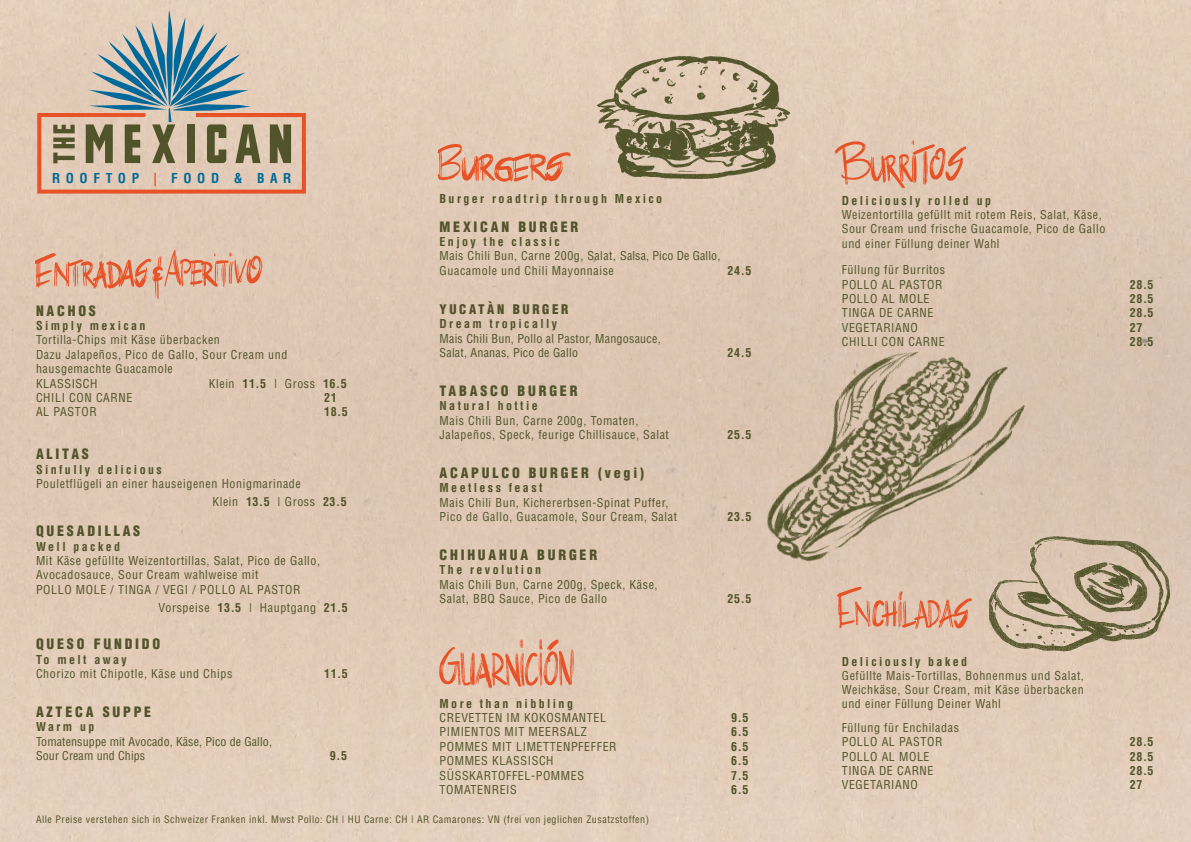
<style>
.page{position:relative;width:1191px;height:842px;background:#fff}
.page>*{position:absolute;margin:0;border:0;box-sizing:border-box;transform-origin:0 0}
.t1{font:59.8px "CA Traktor";letter-spacing:.1em;color:#51532a}
.t2{font:33.3px "CA Traktor";color:#51532a}
.t3{font:900 condensed 14px "Helvetica";letter-spacing:.2em;color:#51532a}
.t4{font:700 condensed 13.3px "Helvetica";letter-spacing:.42em;color:#00699b}
.t5{font:900 condensed 13px "Helvetica";letter-spacing:.2em;color:#51532a}
.t6{font:condensed 12px/14.4px "Helvetica";letter-spacing:.05em;color:#51532a}
.t7{font:700 condensed 12px "Helvetica";letter-spacing:.2em;color:#51532a}
.t8{font:condensed 12px/14.4px "Helvetica";letter-spacing:.02em;color:#51532a}
.t9{font:condensed 12px/14.4px "Helvetica";letter-spacing:.01em;color:#51532a}
.t10{font:condensed 10px "Helvetica";letter-spacing:.05em;color:#51532a}
.s1{font-family:"Frutiger";font-stretch:normal;color:#e85227}
.s2{font-weight:700}
</style>
<div class="page">
<svg style="left:37px;top:10px;width:269px;height:184px;background:#cabbae"></svg>
<img style="left:22px;top:243px;width:243px;height:64px">
<img style="left:990px;top:531px;width:201px;height:147px">
<img style="left:563px;top:28px;width:243px;height:156px">
<img style="left:823px;top:122px;width:158px;height:73px">
<img style="left:819px;top:620px;width:166px;height:19px">
<img style="left:413px;top:106px;width:208px;height:92px">
<img style="left:434px;top:598px;width:143px;height:92px">
<img style="left:713px;top:285px;width:335px;height:335px">
<h2 class="t2" style="left:47px;top:165px;width:44px;rotate:-90deg">THE</h2>
<h1 class="t1" style="left:83px;top:113px;width:213px">MEXICAN</h1>
<p class="t4" style="left:52px;top:170px;width:241px">ROOFTOP <span class="s1">|</span> FOOD &amp; BAR</p>
<p class="t3" style="left:36px;top:302px;width:61px">NACHOS</p>
<p class="t7" style="left:36px;top:318px;width:111px">Simply mexican</p>
<p class="t6" style="left:36px;top:332px;width:253px">Tortilla-Chips mit Käse überbacken<br>Dazu Jalapeños, Pico de Gallo, Sour Cream und hausgemachte Guacamole<br>KLASSISCH</p>
<p class="t6" style="left:209px;top:376px;width:139px">Klein <span class="s2">11.5</span> | Gross <span class="s2">16.5</span></p>
<p class="t6" style="left:36px;top:390px;width:98px">CHILI CON CARNE</p>
<p class="t7" style="left:324px;top:390px;width:14px">21</p>
<p class="t6" style="left:36px;top:404px;width:62px">AL PASTOR</p>
<p class="t7" style="left:324px;top:405px;width:25px">18.5</p>
<p class="t3" style="left:36px;top:445px;width:54px">ALITAS</p>
<p class="t7" style="left:36px;top:462px;width:127px">Sinfully delicious</p>
<p class="t6" style="left:212px;top:474px;width:136px;line-height:18.4px;text-indent:-176px">Pouletflügeli an einer hauseigenen Honigmarinade<br>Klein <span class="s2">13.5</span> | Gross <span class="s2">23.5</span></p>
<p class="t3" style="left:36px;top:522px;width:106px">QUESADILLAS</p>
<p class="t7" style="left:36px;top:539px;width:86px">Well packed</p>
<p class="t6" style="left:36px;top:553px;width:286px">Mit Käse gefüllte Weizentortillas, Salat, Pico de Gallo,<br>Avocadosauce, Sour Cream wahlweise mit<br>POLLO MOLE / TINGA / VEGI / POLLO AL PASTOR</p>
<p class="t6" style="left:158px;top:600px;width:191px">Vorspeise <span class="s2">13.5</span> | Hauptgang <span class="s2">21.5</span></p>
<p class="t3" style="left:36px;top:635px;width:126px">QUESO FUNDIDO</p>
<p class="t7" style="left:36px;top:652px;width:92px">To melt away</p>
<p class="t6" style="left:36px;top:666px;width:198px">Chorizo mit Chipotle, Käse und Chips</p>
<p class="t7" style="left:324px;top:666px;width:25px">11.5</p>
<p class="t3" style="left:36px;top:703px;width:117px">AZTECA SUPPE</p>
<p class="t7" style="left:36px;top:720px;width:60px">Warm up</p>
<p class="t9" style="left:36px;top:734px;width:237px">Tomatensuppe mit Avocado, Käse, Pico de Gallo,<br>Sour Cream und Chips</p>
<p class="t7" style="left:330px;top:748px;width:19px">9.5</p>
<p class="t7" style="left:439px;top:191px;width:224px">Burger roadtrip through Mexico</p>
<p class="t3" style="left:439px;top:218px;width:140px">MEXICAN BURGER</p>
<p class="t7" style="left:439px;top:234px;width:122px">Enjoy the classic</p>
<p class="t6" style="left:439px;top:249px;width:282px">Mais Chili Bun, Carne 200g, Salat, Salsa, Pico De Gallo,<br>Guacamole und Chili Mayonnaise</p>
<p class="t7" style="left:727px;top:263px;width:25px">24.5</p>
<p class="t5" style="left:439px;top:301px;width:130px">YUCATÀN BURGER</p>
<p class="t7" style="left:439px;top:317px;width:119px">Dream tropically</p>
<p class="t8" style="left:439px;top:331px;width:223px">Mais Chili Bun, Pollo al Pastor, Mangosauce,<br>Salat, Ananas, Pico de Gallo</p>
<p class="t7" style="left:727px;top:346px;width:25px">24.5</p>
<p class="t3" style="left:439px;top:382px;width:139px">TABASCO BURGER</p>
<p class="t7" style="left:439px;top:399px;width:100px">Natural hottie</p>
<p class="t6" style="left:439px;top:413px;width:231px">Mais Chili Bun, Carne 200g, Tomaten,<br>Jalapeños, Speck, feurige Chillisauce, Salat</p>
<p class="t3" style="left:439px;top:464px;width:206px">ACAPULCO BURGER (vegi)</p>
<p class="t7" style="left:439px;top:481px;width:104px">Meetless feast</p>
<p class="t6" style="left:439px;top:495px;width:239px">Mais Chili Bun, Kichererbsen-Spinat Puffer,<br>Pico de Gallo, Guacamole, Sour Cream, Salat</p>
<p class="t3" style="left:439px;top:546px;width:159px">CHIHUAHUA BURGER</p>
<p class="t7" style="left:439px;top:563px;width:103px">The revolution</p>
<p class="t6" style="left:439px;top:577px;width:220px">Mais Chili Bun, Carne 200g, Speck, Käse,<br>Salat, BBQ Sauce, Pico de Gallo</p>
<p class="t7" style="left:727px;top:428px;width:25px">25.5</p>
<p class="t7" style="left:727px;top:510px;width:25px">23.5</p>
<p class="t7" style="left:727px;top:592px;width:25px">25.5</p>
<p class="t7" style="left:439px;top:696px;width:135px">More than nibbling</p>
<p class="t6" style="left:439px;top:710px;width:168px">CREVETTEN IM KOKOSMANTEL</p>
<p class="t7" style="left:731px;top:710px;width:19px">9.5</p>
<p class="t6" style="left:439px;top:725px;width:149px">PIMIENTOS MIT MEERSALZ</p>
<p class="t7" style="left:731px;top:725px;width:19px">6.5</p>
<p class="t6" style="left:439px;top:739px;width:179px">POMMES MIT LIMETTENPFEFFER</p>
<p class="t7" style="left:731px;top:739px;width:19px">6.5</p>
<p class="t6" style="left:439px;top:753px;width:116px">POMMES KLASSISCH</p>
<p class="t7" style="left:731px;top:754px;width:19px">6.5</p>
<p class="t6" style="left:439px;top:768px;width:146px">SÜSSKARTOFFEL-POMMES</p>
<p class="t7" style="left:731px;top:768px;width:19px">7.5</p>
<p class="t6" style="left:439px;top:782px;width:79px">TOMATENREIS</p>
<p class="t7" style="left:731px;top:782px;width:19px">6.5</p>
<p class="t10" style="left:36px;top:813px;width:614px">Alle Preise verstehen sich in Schweizer Franken inkl. Mwst Pollo: CH | HU Carne: CH | AR Camarones: VN (frei von jeglichen Zusatzstoffen)</p>
<p class="t7" style="left:841px;top:193px;width:151px">Deliciously rolled up</p>
<p class="t6" style="left:841px;top:207px;width:265px">Weizentortilla gefüllt mit rotem Reis, Salat, Käse,<br>Sour Cream und frische Guacamole, Pico de Gallo und einer Füllung deiner Wahl</p>
<p class="t6" style="left:841px;top:262px;width:105px">Füllung für Burritos<br>POLLO AL PASTOR</p>
<p class="t7" style="left:1129px;top:277px;width:25px">28.5</p>
<p class="t6" style="left:841px;top:291px;width:89px">POLLO AL MOLE</p>
<p class="t7" style="left:1129px;top:291px;width:25px">28.5</p>
<p class="t6" style="left:841px;top:306px;width:93px">TINGA DE CARNE</p>
<p class="t7" style="left:1129px;top:306px;width:25px">28.5</p>
<p class="t6" style="left:841px;top:320px;width:78px">VEGETARIANO</p>
<p class="t7" style="left:1129px;top:320px;width:14px">27</p>
<p class="t6" style="left:841px;top:334px;width:105px">CHILLI CON CARNE</p>
<p class="t7" style="left:1129px;top:335px;width:25px">28.5</p>
<p class="t7" style="left:841px;top:654px;width:127px">Deliciously baked</p>
<p class="t6" style="left:841px;top:668px;width:244px;line-height:14px;text-align:justify">Gefüllte Mais-Tortillas, Bohnenmus und Salat, Weichkäse, Sour Cream, mit Käse überbacken und einer Füllung Deiner Wahl</p>
<p class="t6" style="left:841px;top:720px;width:119px">Füllung für Enchiladas<br>POLLO AL PASTOR</p>
<p class="t7" style="left:1129px;top:735px;width:25px">28.5</p>
<p class="t6" style="left:841px;top:749px;width:89px">POLLO AL MOLE</p>
<p class="t7" style="left:1129px;top:749px;width:25px">28.5</p>
<p class="t6" style="left:841px;top:763px;width:93px">TINGA DE CARNE</p>
<p class="t7" style="left:1129px;top:763px;width:25px">28.5</p>
<p class="t6" style="left:841px;top:778px;width:78px">VEGETARIANO</p>
<p class="t7" style="left:1129px;top:778px;width:14px">27</p>
</div>
